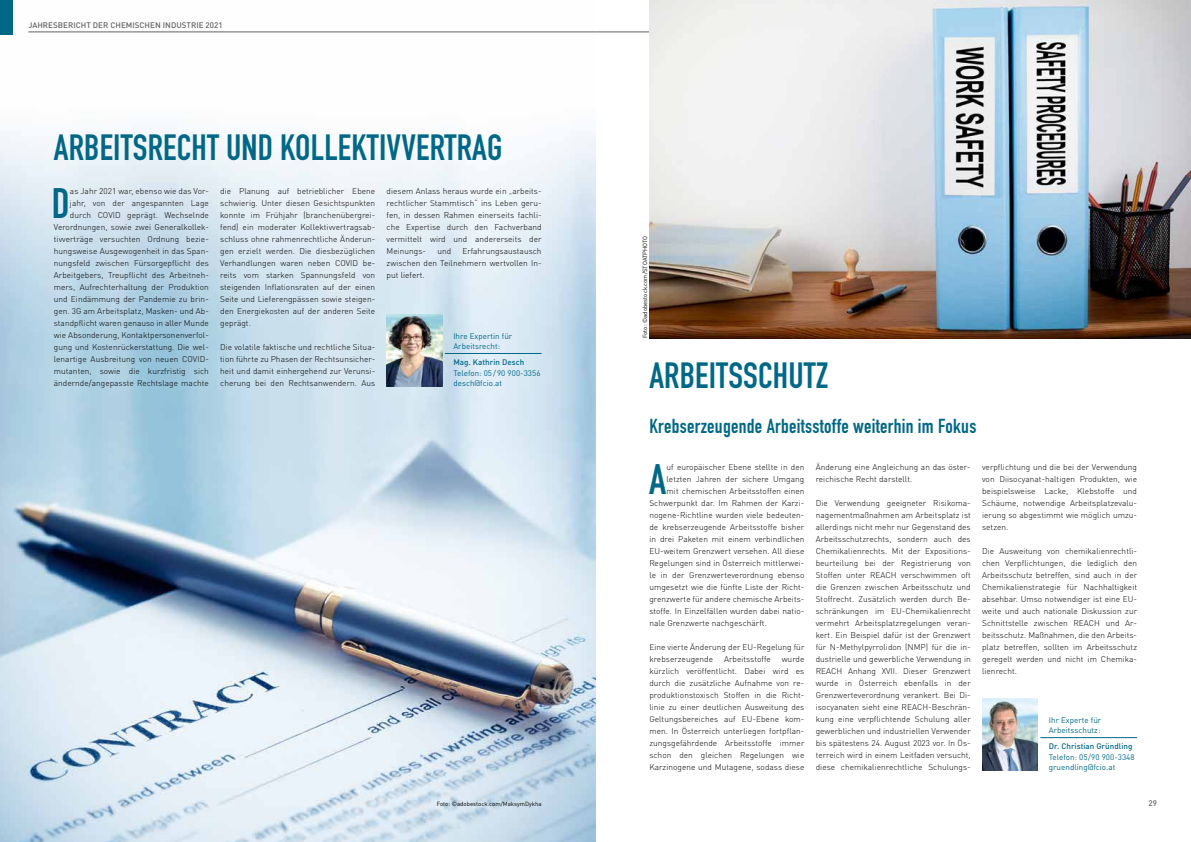
<style>
.page{position:relative;width:1191px;height:842px;background:#fff}
.page>*{position:absolute;margin:0;border:0;box-sizing:border-box;transform-origin:0 0}
.t1{font:700 42px "DIN Condensed";color:#006886}
.t2{font:700 36px "DIN Condensed";letter-spacing:.005em;color:#006886}
.t3{font:700 20px "DIN Condensed";letter-spacing:.015em;color:#006886}
.t4{font:300 8.3px/12px "DINOT";letter-spacing:.005em;color:#000;text-align:justify}
.t5{font:8px/10px "DINOT";letter-spacing:.005em;color:#006886}
.t6{font:500 8px "DINOT";letter-spacing:.005em;color:#636362}
.t7{font:500 8px "DINOT";letter-spacing:.005em;color:#006886}
.t8{font:6px "DINOT";letter-spacing:.005em;color:#000}
</style>
<div class="page">
<img style="left:0;top:0;width:595px;height:842px">
<hr style="left:595px;top:32px;width:567px;height:1px;background:#636362">
<div style="left:0;top:0;width:12px;height:34px;background:#006886"></div>
<hr style="left:28px;top:32px;width:567px;height:1px;background:#636362">
<hr style="left:1040px;top:737px;width:97px;height:1px;background:#006886">
<img style="left:982px;top:698px;width:55px;height:72px">
<img style="left:649px;top:0;width:542px;height:338px">
<hr style="left:445px;top:353px;width:96px;height:1px;background:#006886">
<img style="left:386px;top:314px;width:56px;height:72px">
<p class="t6" style="left:28px;top:20px;width:196px">JAHRESBERICHT DER CHEMISCHEN INDUSTRIE 2021</p>
<h2 class="t2" style="left:54px;top:123px;width:450px">ARBEITSRECHT UND KOLLEKTIVVERTRAG</h2>
<h1 class="t1" style="left:52px;top:175px;width:19px">D</h1>
<p class="t4" style="left:54px;top:185px;width:156px;text-align:right">as Jahr 2021 war, ebenso wie das Vor&shy;jahr, von der angespannten Lage durch COVID geprägt. Wechselnde Verordnungen, sowie zwei Generalkollek&shy;tivverträge versuchten Ordnung bezie&shy;hungsweise Ausgewogenheit in das Span&shy;nungsfeld zwischen Fürsorgepflicht des Arbeitgebers, Treupflicht des Arbeitneh&shy;mers, Aufrechterhaltung der Produktion und Eindämmung der Pandemie zu brin&shy;gen. 3G am Arbeitsplatz, Masken- und Ab&shy;standpflicht waren genauso in aller Munde wie Absonderung, Kontaktpersonenverfol&shy;gung und Kostenrückerstattung. Die wel&shy;lenartige Ausbreitung von neuen COVID&shy;mutanten, sowie die kurzfristig sich ändernde/angepasste Rechtslage machte</p>
<p class="t4" style="left:220px;top:185px;width:156px">die Planung auf betrieblicher Ebene schwierig. Unter diesen Gesichtspunkten konnte im Frühjahr (branchenübergrei&shy;fend) ein moderater Kollektivvertragsab&shy;schluss ohne rahmenrechtliche Änderun&shy;gen erzielt werden. Die diesbezüglichen Verhandlungen waren neben COVID be&shy;reits vom starken Spannungsfeld von steigenden Inflationsraten auf der einen Seite und Lieferengpässen sowie steigen&shy;den Energiekosten auf der anderen Seite geprägt.</p>
<p class="t4" style="left:386px;top:185px;width:156px">diesem Anlass heraus wurde ein „arbeits&shy;rechtlicher Stammtisch“ ins Leben geru&shy;fen, in dessen Rahmen einerseits fachli&shy;che Expertise durch den Fachverband vermittelt wird und andererseits der Meinungs-</p>
<p class="t4" style="left:386px;top:245px;width:156px;text-indent:76px">Erfahrungsaustausch zwischen den Teilnehmern wertvollen In&shy;put liefert.</p>
<p class="t4" style="left:437px;top:245px;width:15px">und</p>
<p class="t5" style="left:453px;top:331px;width:60px">Ihre Expertin für<br>Arbeitsrecht:</p>
<p class="t7" style="left:453px;top:357px;width:72px">Mag. Kathrin Desch</p>
<p class="t5" style="left:453px;top:368px;width:89px">Telefon: 05 / 90 900-3356 desch@fcio.at</p>
<p class="t4" style="left:220px;top:341px;width:156px">Die volatile faktische und rechtliche Situa&shy;tion führte zu Phasen der Rechtsunsicher&shy;heit und damit einhergehend zur Verunsi&shy;cherung bei den Rechtsanwendern. Aus</p>
<p class="t8" style="left:437px;top:800px;width:106px">Foto: ©adobestock.com/MaksymDykha</p>
<p class="t8" style="left:641px;top:338px;width:104px;rotate:-90deg">Foto: ©adobestock.com/STOATPHOTO</p>
<h2 class="t2" style="left:649px;top:351px;width:180px">ARBEITSSCHUTZ</h2>
<h3 class="t3" style="left:649px;top:413px;width:328px">Krebserzeugende Arbeitsstoffe weiterhin im Fokus</h3>
<h1 class="t1" style="left:649px;top:451px;width:19px">A</h1>
<p class="t4" style="left:666px;top:461px;width:139px">uf europäischer Ebene stellte in den</p>
<p class="t4" style="left:815px;top:461px;width:156px">Änderung eine Angleichung an das öster&shy;reichische Recht darstellt.</p>
<p class="t4" style="left:815px;top:497px;width:156px">Die Verwendung geeigneter Risikoma&shy;nagementmaßnahmen am Arbeitsplatz ist allerdings nicht mehr nur Gegenstand des Arbeitsschutzrechts, sondern auch des Chemikalienrechts. Mit der Expositions&shy;beurteilung bei der Registrierung von Stoffen unter REACH verschwimmen oft die Grenzen zwischen Arbeitsschutz und Stoffrecht. Zusätzlich werden durch Be&shy;schränkungen im EU-Chemikalienrecht vermehrt Arbeitsplatzregelungen veran&shy;kert. Ein Beispiel dafür ist der Grenzwert für N-Methylpyrrolidon (NMP) für die in&shy;dustrielle und gewerbliche Verwendung in REACH Anhang XVII. Dieser Grenzwert wurde in Österreich ebenfalls in der Grenzwerteverordnung verankert. Bei Di&shy;isocyanaten sieht eine REACH-Beschrän&shy;kung eine verpflichtende Schulung aller gewerblichen und industriellen Verwender bis spätestens 24. August 2023 vor. In Ös&shy;terreich wird in einem Leitfaden versucht, diese chemikalienrechtliche Schulungs-</p>
<p class="t4" style="left:982px;top:461px;width:156px">verpflichtung und die bei der Verwendung von Diisocyanat-haltigen Produkten, wie beispielsweise Lacke, Klebstoffe und Schäume, notwendige Arbeitsplatzevalu&shy;ierung so abgestimmt wie möglich umzu&shy;setzen.</p>
<p class="t4" style="left:982px;top:545px;width:156px">Die Ausweitung von chemikalienrechtli&shy;chen Verpflichtungen, die lediglich den Arbeitsschutz betreffen, sind auch in der Chemikalienstrategie für Nachhaltigkeit absehbar. Umso notwendiger ist eine EU&shy;weite und auch nationale Diskussion zur Schnittstelle zwischen REACH und Ar&shy;beitsschutz. Maßnahmen, die den Arbeits&shy;platz betreffen, sollten im Arbeitsschutz geregelt werden und nicht im Chemika&shy;lienrecht.</p>
<p class="t4" style="left:666px;top:473px;width:139px">letzten Jahren der sichere Umgang</p>
<p class="t4" style="left:666px;top:485px;width:139px">mit chemischen Arbeitsstoffen einen</p>
<p class="t4" style="left:649px;top:497px;width:156px">Schwerpunkt dar. Im Rahmen der Karzi-</p>
<p class="t4" style="left:649px;top:509px;width:156px">nogene-Richtline wurden viele bedeuten-</p>
<p class="t4" style="left:649px;top:521px;width:156px">de krebserzeugende Arbeitsstoffe bisher</p>
<p class="t4" style="left:649px;top:533px;width:156px">in drei Paketen mit einem verbindlichen</p>
<p class="t4" style="left:649px;top:545px;width:156px">EU-weitem Grenzwert versehen. All diese</p>
<p class="t4" style="left:649px;top:557px;width:156px">Regelungen sind in Österreich mittlerwei-</p>
<p class="t4" style="left:649px;top:569px;width:156px">le in der Grenzwerteverordnung ebenso</p>
<p class="t4" style="left:649px;top:581px;width:156px">umgesetzt wie die fünfte Liste der Richt-</p>
<p class="t4" style="left:649px;top:593px;width:156px">grenzwerte für andere chemische Arbeits-</p>
<p class="t4" style="left:649px;top:605px;width:156px">stoffe. In Einzelfällen wurden dabei natio-</p>
<p class="t4" style="left:649px;top:617px;width:119px">nale Grenzwerte nachgeschärft.</p>
<p class="t4" style="left:649px;top:641px;width:156px">Eine vierte Änderung der EU-Regelung für krebserzeugende</p>
<p class="t4" style="left:649px;top:653px;width:156px;text-align:left;text-indent:132px">wurde kürzlich veröffentlicht. Dabei wird es durch die zusätzliche Aufnahme von re&shy;produktionstoxisch Stoffen in die Richt&shy;linie zu einer deutlichen Ausweitung des Geltungsbereiches auf EU-Ebene kom&shy;men. In Österreich unterliegen fortpflan&shy;zungsgefährdende Arbeitsstoffe immer schon den gleichen Regelungen wie Karzinogene und Mutagene, sodass diese</p>
<p class="t4" style="left:724px;top:653px;width:48px">Arbeitsstoffe</p>
<p class="t5" style="left:1048px;top:715px;width:54px">Ihr Experte für<br>Arbeitsschutz:</p>
<p class="t7" style="left:1048px;top:741px;width:85px">Dr. Christian Gründling</p>
<p class="t5" style="left:1048px;top:752px;width:87px">Telefon: 05/90 900-3348 gruendling@fcio.at</p>
<p class="t6" style="left:1148px;top:797px;width:10px">29</p>
</div>
